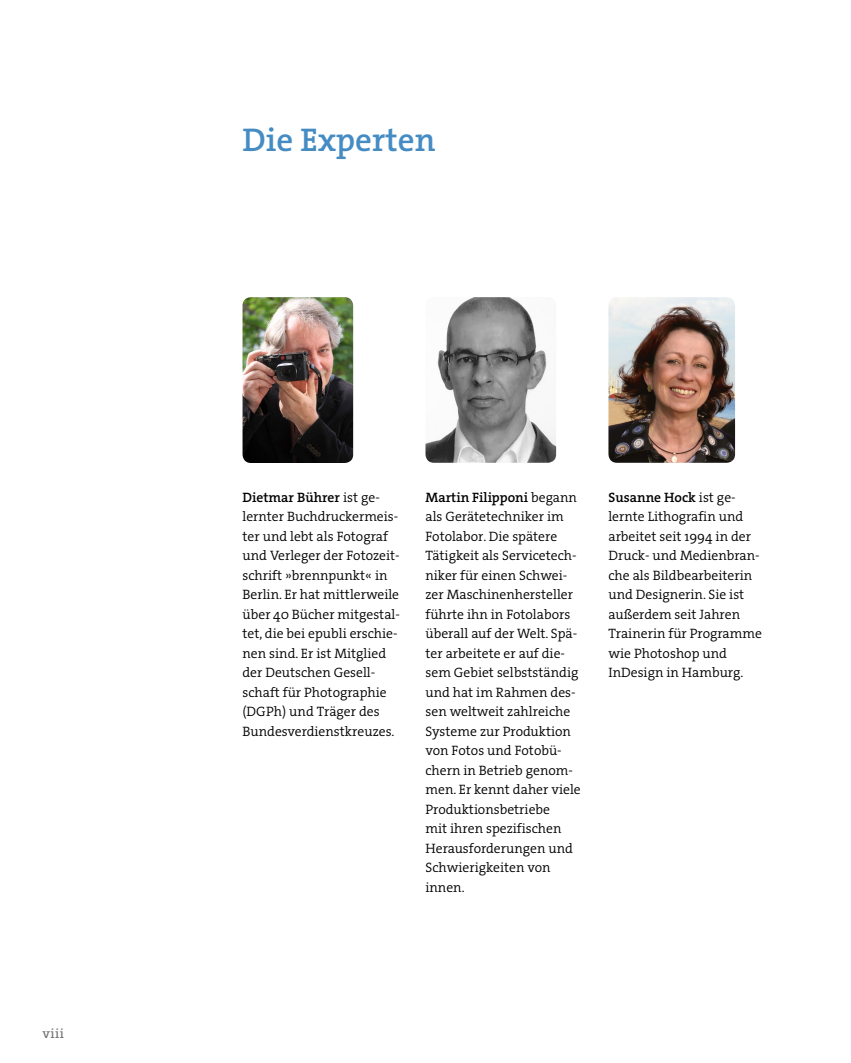
<style>
.page{position:relative;width:851px;height:1063px;background:#fff}
.page>*{position:absolute;margin:0;border:0;box-sizing:border-box;transform-origin:0 0}
._120_Heading1{font:33px "The Serif HP6 Se Bld";color:#448cc3}
._202_Body_1st{font:13.65px/19.5px "The Serif HP4 Se Lig";color:#000}
.t1{font:13.5px "The Serif LP5 Plain";color:#6f6f6e}
.s1{font-family:"The Serif HP6 Se Bld"}
</style>
<div class="page">
<img style="left:242px;top:297px;width:111px;height:166px">
<img style="left:425px;top:297px;width:131px;height:166px">
<img style="left:608px;top:297px;width:127px;height:166px">
<p class="t1" style="left:43px;top:1025px;width:23px">viii</p>
<p class="_120_Heading1" style="left:242px;top:118px;width:194px">Die Experten</p>
<p class="_202_Body_1st" style="left:242px;top:488px;width:159px"><span class="s1">Dietmar Bührer</span> ist ge&shy;lernter Buchdruckermeis&shy;ter und lebt als Fotograf und Verleger der Fotozeit&shy;schrift »brennpunkt« in<br>Berlin. Er hat mittlerweile über 40 Bücher mitgestal&shy;tet, die bei epubli erschie&shy;nen sind. Er ist Mitglied der Deutschen Gesell&shy;schaft für Photographie (DGPh) und Träger des<br>Bundesverdienstkreuzes.</p>
<p class="_202_Body_1st" style="left:425px;top:488px;width:157px"><span class="s1">Martin Filipponi</span> begann als Gerätetechniker im<br>Fotolabor. Die spätere<br>Tätigkeit als Servicetech&shy;niker für einen Schwei&shy;zer Maschinenhersteller führte ihn in Fotolabors überall auf der Welt. Spä&shy;ter arbeitete er auf die&shy;sem Gebiet selbstständig und hat im Rahmen des&shy;sen weltweit zahlreiche<br>Systeme zur Produktion von Fotos und Fotobü&shy;chern in Betrieb genom&shy;men. Er kennt daher viele<br>Produktionsbetriebe<br>mit ihren spezifischen<br>Herausforderungen und<br>Schwierigkeiten von innen.</p>
<p class="_202_Body_1st" style="left:608px;top:488px;width:155px"><span class="s1">Susanne Hock</span> ist ge&shy;lernte Lithografin und arbeitet seit 1994 in der<br>Druck- und Medienbran&shy;che als Bildbearbeiterin und Designerin. Sie ist außerdem seit Jahren<br>Trainerin für Programme wie Photoshop und<br>InDesign in Hamburg.</p>
</div>
